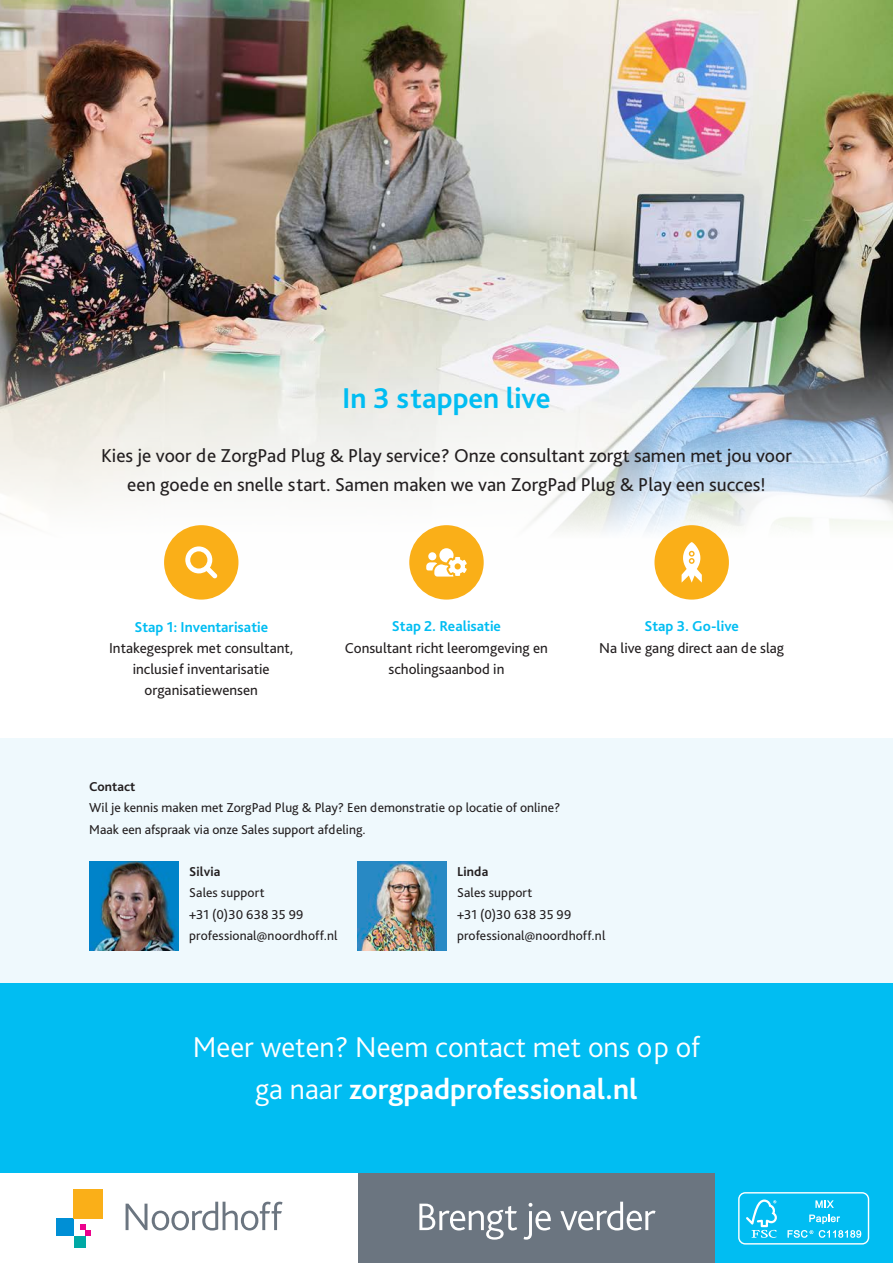
<style>
.page{position:relative;width:893px;height:1263px;background:#fff}
.page>*{position:absolute;margin:0;border:0;box-sizing:border-box;transform-origin:0 0}
.t1{font:300 30px "Bliss Pro";color:#fff}
.t2{font:700 30px "Bliss Pro";color:#fff}
.t3{font:700 30px "Bliss Pro";color:#01bdf2}
.t4{font:19.5px/28.5px "Bliss Pro";color:#231f20;text-align:center}
.t5{font:15px/21.3px "Bliss Pro";color:#231f20;text-align:center}
.t6{font:700 15px "Bliss Pro";color:#01bdf2}
.t7{font:13.5px "Bliss Pro";color:#231f20}
.t8{font:700 13.5px "Bliss Pro";letter-spacing:.01em;color:#231f20}
.s1{font-weight:300}
</style>
<div class="page">
<div style="left:0;top:982px;width:893px;height:281px;background:#01bdf2"></div>
<div style="left:0;top:738px;width:893px;height:244px;background:#eff9fd"></div>
<img style="left:357px;top:861px;width:89px;height:89px">
<img style="left:89px;top:861px;width:90px;height:89px">
<svg style="left:738px;top:1192px;width:131px;height:52px"></svg>
<div style="left:357px;top:1174px;width:357px;height:89px;background:#6b7580"></div>
<svg style="left:419px;top:1202px;width:237px;height:37px"></svg>
<div style="left:0;top:1174px;width:357px;height:89px;background:#fff"></div>
<svg style="left:80px;top:1224px;width:11px;height:12px"></svg>
<div style="left:74px;top:1236px;width:11px;height:11px;background:#00a9a5"></div>
<div style="left:56px;top:1218px;width:18px;height:18px;background:#008fd5"></div>
<div style="left:74px;top:1189px;width:29px;height:29px;background:#faaf18"></div>
<svg style="left:126px;top:1202px;width:156px;height:28px"></svg>
<img style="left:0;top:0;width:893px;height:570px">
<div style="left:164px;top:525px;width:74px;height:75px;background:#faaf18;border-radius:50%"></div>
<svg style="left:185px;top:546px;width:32px;height:32px"></svg>
<div style="left:409px;top:525px;width:75px;height:75px;background:#faaf18;border-radius:50%"></div>
<svg style="left:426px;top:548px;width:41px;height:28px"></svg>
<div style="left:654px;top:525px;width:75px;height:75px;background:#faaf18;border-radius:50%"></div>
<svg style="left:682px;top:542px;width:20px;height:41px"></svg>
<p class="t3" style="left:342px;top:380px;width:210px">In 3 stappen live</p>
<p class="t4" style="left:101px;top:441px;width:692px">Kies je voor de ZorgPad Plug &amp; Play service? Onze consultant zorgt samen met jou voor een goede en snelle start. Samen maken we van ZorgPad Plug &amp; Play een succes!</p>
<p class="t6" style="left:134px;top:617px;width:135px">Stap 1: Inventarisatie</p>
<p class="t5" style="left:109px;top:637px;width:186px">Intakegesprek met consultant, inclusief inventarisatie organisatiewensen</p>
<p class="t6" style="left:392px;top:617px;width:111px">Stap 2. Realisatie</p>
<p class="t5" style="left:345px;top:637px;width:205px">Consultant richt leeromgeving en scholingsaanbod in</p>
<p class="t6" style="left:644px;top:617px;width:96px">Stap 3. Go-live</p>
<p class="t5" style="left:599px;top:637px;width:186px">Na live gang direct aan de slag</p>
<p class="t8" style="left:89px;top:778px;width:47px">Contact</p>
<p class="t7" style="left:89px;top:799px;width:473px">Wil je kennis maken met ZorgPad Plug &amp; Play? Een demonstratie op locatie of online?</p>
<p class="t7" style="left:89px;top:821px;width:278px">Maak een afspraak via onze Sales support afdeling.</p>
<p class="t8" style="left:457px;top:863px;width:33px">Linda</p>
<p class="t7" style="left:457px;top:884px;width:77px">Sales support</p>
<p class="t7" style="left:457px;top:906px;width:116px">+31 (0)30 638 35 99</p>
<p class="t7" style="left:457px;top:927px;width:150px">professional@noordhoff.nl</p>
<p class="t8" style="left:189px;top:863px;width:33px">Silvia</p>
<p class="t7" style="left:189px;top:884px;width:77px">Sales support</p>
<p class="t7" style="left:189px;top:906px;width:116px">+31 (0)30 638 35 99</p>
<p class="t7" style="left:189px;top:927px;width:150px">professional@noordhoff.nl</p>
<p class="t1" style="left:193px;top:1028px;width:509px">Meer weten? Neem contact met ons op of</p>
<p class="t2" style="left:255px;top:1071px;width:384px"><span class="s1">ga naar</span> zorgpadprofessional.nl</p>
</div>
